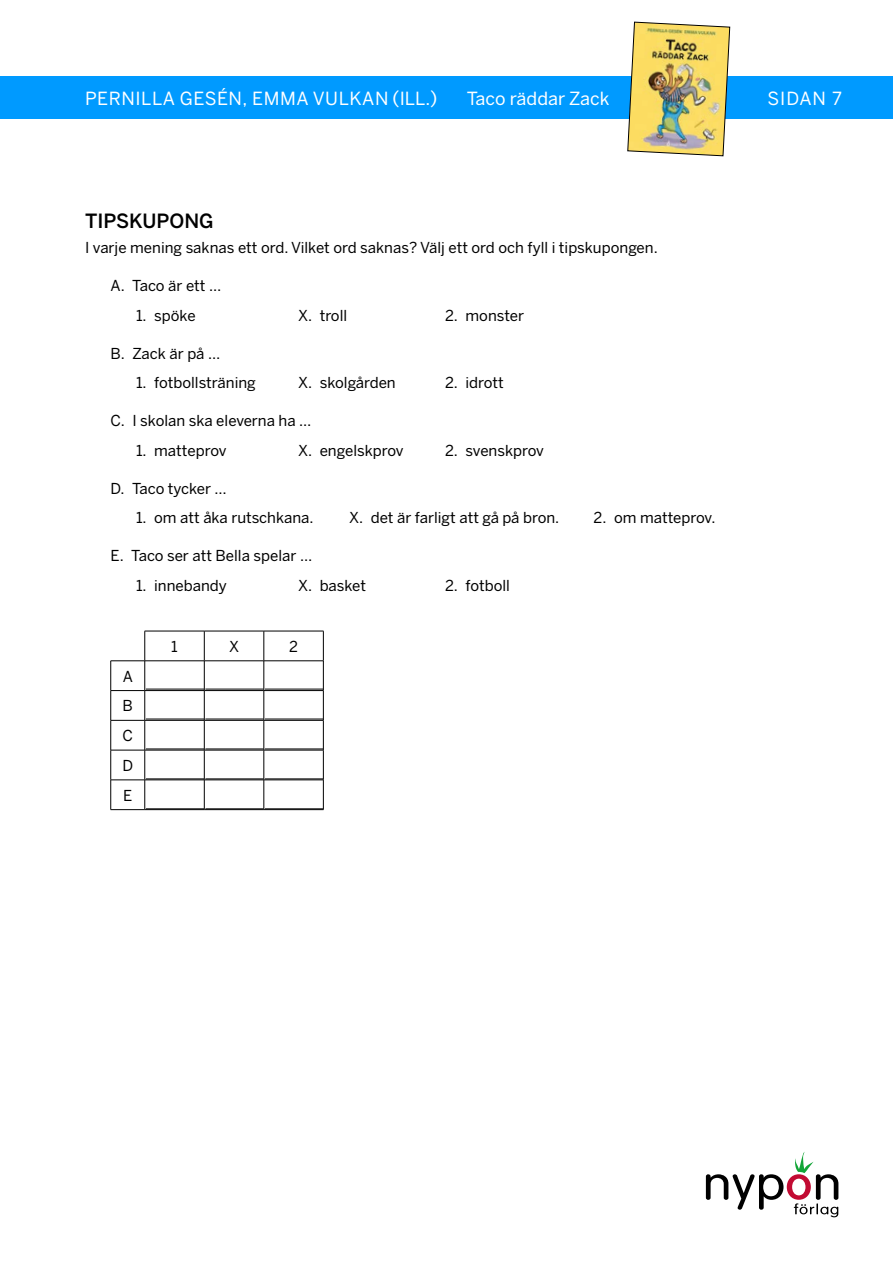
<style>
.page{position:relative;width:893px;height:1263px;background:#fff}
.page>*{position:absolute;margin:0;border:0;box-sizing:border-box;transform-origin:0 0}
.t1{font:500 19.5px "Benton Sans";color:#000}
.t2{font:18px "Benton Sans";letter-spacing:.03em;color:#fff}
.t3{font:18px "Benton Sans";color:#fff}
.t4{font:15px/29.7px "Benton Sans";color:#000;text-align:justify}
</style>
<div class="page">
<svg style="left:706px;top:1152px;width:132px;height:65px"></svg>
<div style="left:0;top:77px;width:893px;height:42px;background:#009aff"></div>
<img style="left:627px;top:21px;width:103px;height:136px">
<hr style="left:145px;top:631px;width:59px;height:1px;background:#000">
<hr style="left:144px;top:631px;width:1px;height:30px;background:#000">
<hr style="left:204px;top:631px;width:60px;height:1px;background:#000">
<hr style="left:204px;top:631px;width:1px;height:30px;background:#000">
<hr style="left:264px;top:631px;width:60px;height:1px;background:#000">
<hr style="left:264px;top:631px;width:1px;height:30px;background:#000">
<hr style="left:323px;top:631px;width:1px;height:30px;background:#000">
<hr style="left:111px;top:660px;width:34px;height:1px;background:#000">
<hr style="left:145px;top:660px;width:59px;height:1px;background:#000">
<hr style="left:204px;top:660px;width:60px;height:1px;background:#000">
<hr style="left:264px;top:660px;width:60px;height:1px;background:#000">
<hr style="left:111px;top:690px;width:34px;height:1px;background:#000">
<svg style="left:110px;top:661px;width:1px;height:59px"></svg>
<hr style="left:145px;top:690px;width:59px;height:1px;background:#000">
<svg style="left:144px;top:661px;width:1px;height:59px"></svg>
<hr style="left:204px;top:690px;width:60px;height:1px;background:#000">
<svg style="left:204px;top:661px;width:1px;height:59px"></svg>
<hr style="left:264px;top:690px;width:60px;height:1px;background:#000">
<svg style="left:264px;top:661px;width:1px;height:59px"></svg>
<svg style="left:323px;top:661px;width:1px;height:59px"></svg>
<hr style="left:111px;top:720px;width:34px;height:1px;background:#000">
<hr style="left:110px;top:720px;width:1px;height:30px;background:#000">
<hr style="left:145px;top:720px;width:59px;height:1px;background:#000">
<hr style="left:144px;top:720px;width:1px;height:30px;background:#000">
<hr style="left:204px;top:720px;width:60px;height:1px;background:#000">
<hr style="left:204px;top:720px;width:1px;height:30px;background:#000">
<hr style="left:264px;top:720px;width:60px;height:1px;background:#000">
<hr style="left:264px;top:720px;width:1px;height:30px;background:#000">
<hr style="left:323px;top:720px;width:1px;height:30px;background:#000">
<hr style="left:111px;top:750px;width:34px;height:1px;background:#000">
<hr style="left:110px;top:750px;width:1px;height:30px;background:#000">
<hr style="left:145px;top:750px;width:59px;height:1px;background:#000">
<hr style="left:144px;top:750px;width:1px;height:30px;background:#000">
<hr style="left:204px;top:750px;width:60px;height:1px;background:#000">
<hr style="left:204px;top:750px;width:1px;height:30px;background:#000">
<hr style="left:264px;top:750px;width:60px;height:1px;background:#000">
<hr style="left:264px;top:750px;width:1px;height:30px;background:#000">
<hr style="left:323px;top:750px;width:1px;height:30px;background:#000">
<hr style="left:111px;top:780px;width:34px;height:1px;background:#000">
<svg style="left:110px;top:780px;width:1px;height:29px"></svg>
<hr style="left:145px;top:780px;width:59px;height:1px;background:#000">
<svg style="left:144px;top:780px;width:1px;height:29px"></svg>
<hr style="left:204px;top:780px;width:60px;height:1px;background:#000">
<svg style="left:204px;top:780px;width:1px;height:29px"></svg>
<hr style="left:264px;top:780px;width:60px;height:1px;background:#000">
<svg style="left:264px;top:780px;width:1px;height:29px"></svg>
<svg style="left:323px;top:780px;width:1px;height:29px"></svg>
<hr style="left:111px;top:809px;width:34px;height:1px;background:#000">
<hr style="left:145px;top:809px;width:59px;height:1px;background:#000">
<hr style="left:204px;top:809px;width:60px;height:1px;background:#000">
<hr style="left:264px;top:809px;width:60px;height:1px;background:#000">
<hr style="left:146px;top:689px;width:58px;height:1px;background:#000">
<hr style="left:146px;top:719px;width:58px;height:1px;background:#000">
<hr style="left:146px;top:748px;width:58px;height:1px;background:#000">
<hr style="left:146px;top:778px;width:58px;height:1px;background:#000">
<hr style="left:146px;top:808px;width:58px;height:1px;background:#000">
<hr style="left:205px;top:689px;width:59px;height:1px;background:#000">
<hr style="left:205px;top:719px;width:59px;height:1px;background:#000">
<hr style="left:205px;top:748px;width:59px;height:1px;background:#000">
<hr style="left:205px;top:778px;width:59px;height:1px;background:#000">
<hr style="left:205px;top:808px;width:59px;height:1px;background:#000">
<hr style="left:265px;top:689px;width:58px;height:1px;background:#000">
<hr style="left:265px;top:719px;width:58px;height:1px;background:#000">
<hr style="left:265px;top:748px;width:58px;height:1px;background:#000">
<hr style="left:265px;top:778px;width:58px;height:1px;background:#000">
<hr style="left:265px;top:808px;width:58px;height:1px;background:#000">
<p class="t2" style="left:85px;top:87px;width:354px">PERNILLA GESÉN, EMMA VULKAN (ILL.)</p>
<p class="t3" style="left:467px;top:87px;width:144px">Taco räddar Zack</p>
<p class="t2" style="left:768px;top:87px;width:76px">SIDAN 7</p>
<h1 class="t1" style="left:85px;top:209px;width:130px">TIPSKUPONG</h1>
<p class="t4" style="left:85px;top:233px;width:574px">I varje mening saknas ett ord. Vilket ord saknas? Välj ett ord och fyll i tipskupongen.</p>
<p class="t4" style="left:111px;top:271px;width:112px">A. Taco är ett …</p>
<p class="t4" style="left:136px;top:300px;width:61px">1. spöke</p>
<p class="t4" style="left:298px;top:300px;width:51px">X. troll</p>
<p class="t4" style="left:445px;top:300px;width:81px">2. monster</p>
<p class="t4" style="left:111px;top:338px;width:111px">B. Zack är på …</p>
<p class="t4" style="left:136px;top:368px;width:121px">1. fotbollsträning</p>
<p class="t4" style="left:298px;top:368px;width:99px">X. skolgården</p>
<p class="t4" style="left:445px;top:368px;width:60px">2. idrott</p>
<p class="t4" style="left:111px;top:406px;width:202px">C. I skolan ska eleverna ha …</p>
<p class="t4" style="left:136px;top:436px;width:92px">1. matteprov</p>
<p class="t4" style="left:298px;top:436px;width:107px">X. engelskprov</p>
<p class="t4" style="left:445px;top:436px;width:100px">2. svenskprov</p>
<p class="t4" style="left:111px;top:474px;width:118px">D. Taco tycker …</p>
<p class="t4" style="left:136px;top:503px;width:179px">1. om att åka rutschkana.</p>
<p class="t4" style="left:349px;top:503px;width:212px">X. det är farligt att gå på bron.</p>
<p class="t4" style="left:594px;top:503px;width:123px">2. om matteprov.</p>
<p class="t4" style="left:111px;top:541px;width:203px">E. Taco ser att Bella spelar …</p>
<p class="t4" style="left:136px;top:571px;width:92px">1. innebandy</p>
<p class="t4" style="left:298px;top:571px;width:70px">X. basket</p>
<p class="t4" style="left:445px;top:571px;width:66px">2. fotboll</p>
<p class="t4" style="left:122px;top:661px;width:12px">A B C D E</p>
<p class="t4" style="left:171px;top:632px;width:8px">1</p>
<p class="t4" style="left:229px;top:632px;width:12px">X</p>
<p class="t4" style="left:289px;top:632px;width:10px">2</p>
</div>
